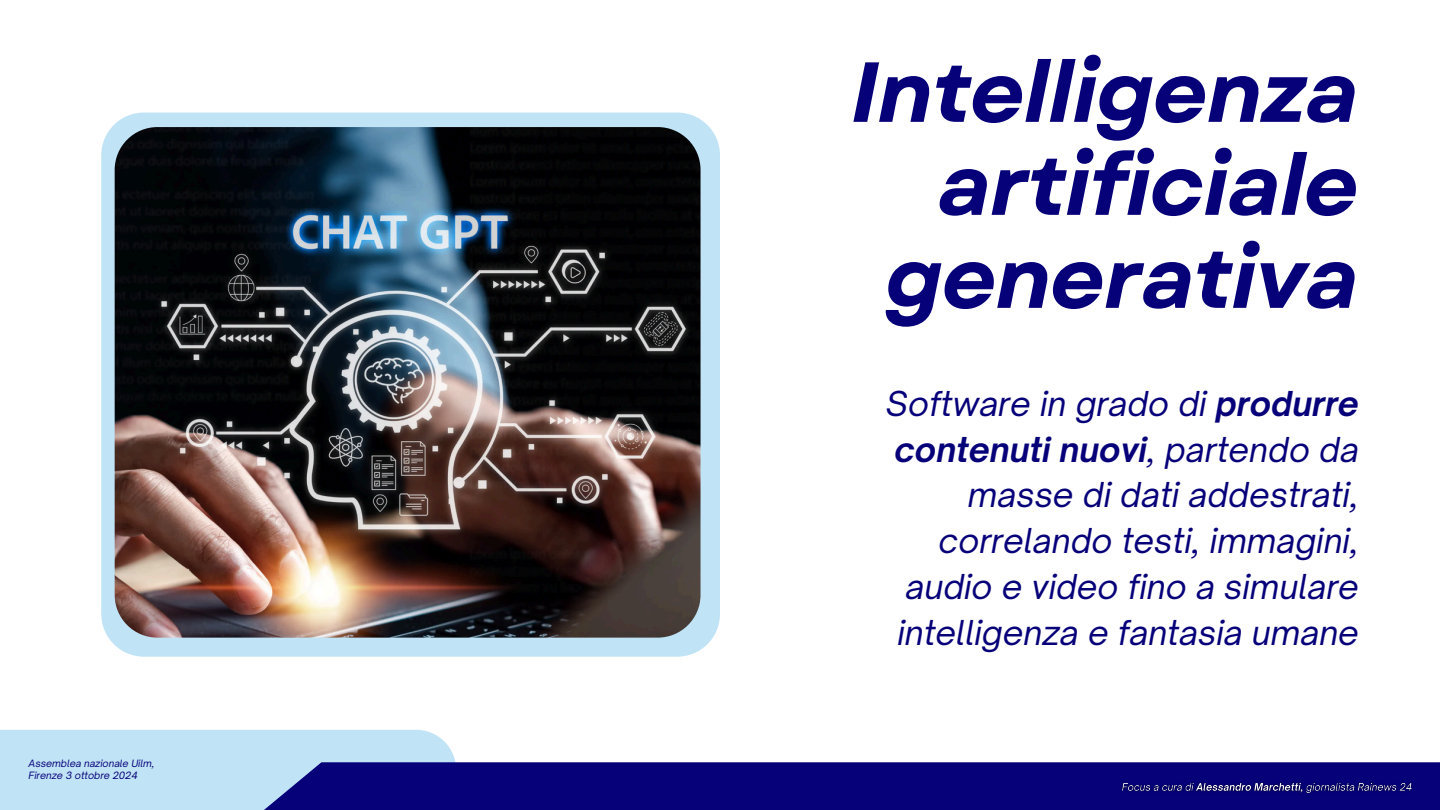
<style>
.page{position:relative;width:1440px;height:810px;background:#fff}
.page>*{position:absolute;margin:0;border:0;box-sizing:border-box;transform-origin:0 0}
.t1{font:italic 700 85px/93px "Garet";letter-spacing:-.02em;color:#060079;text-align:right}
.t2{font:italic 32.8px/45.8px "Open Sauce One";color:#060079;text-align:right}
.t3{font:italic 9.7px "Open Sauce One";color:#060079}
.s1{font-weight:700}
</style>
<div class="page">
<div style="left:0;top:730px;width:456px;height:80px;background:#c0e4f6"></div>
<div style="left:261px;top:762px;width:1179px;height:48px;background:#060079"></div>
<div style="left:101px;top:113px;width:619px;height:544px;background:#c0e4f6;border-radius:43px"></div>
<img style="left:115px;top:127px;width:585px;height:511px;border-radius:43px">
<img style="left:1117px;top:777px;width:300px;height:21px">
<p class="t3" style="left:29px;top:757px;width:127px">Assemblea nazionale Uilm,</p>
<p class="t3" style="left:29px;top:769px;width:111px">Firenze 3 ottobre 2024</p>
<h1 class="t1" style="left:851px;top:46px;width:510px">Intelligenza artificiale generativa</h1>
<h2 class="t2" style="left:886px;top:380px;width:475px">Software in grado di <span class="s1">produrre contenuti nuovi</span>, partendo da masse di dati addestrati, correlando testi, immagini, audio e video fino a simulare intelligenza e fantasia umane</h2>
</div>
